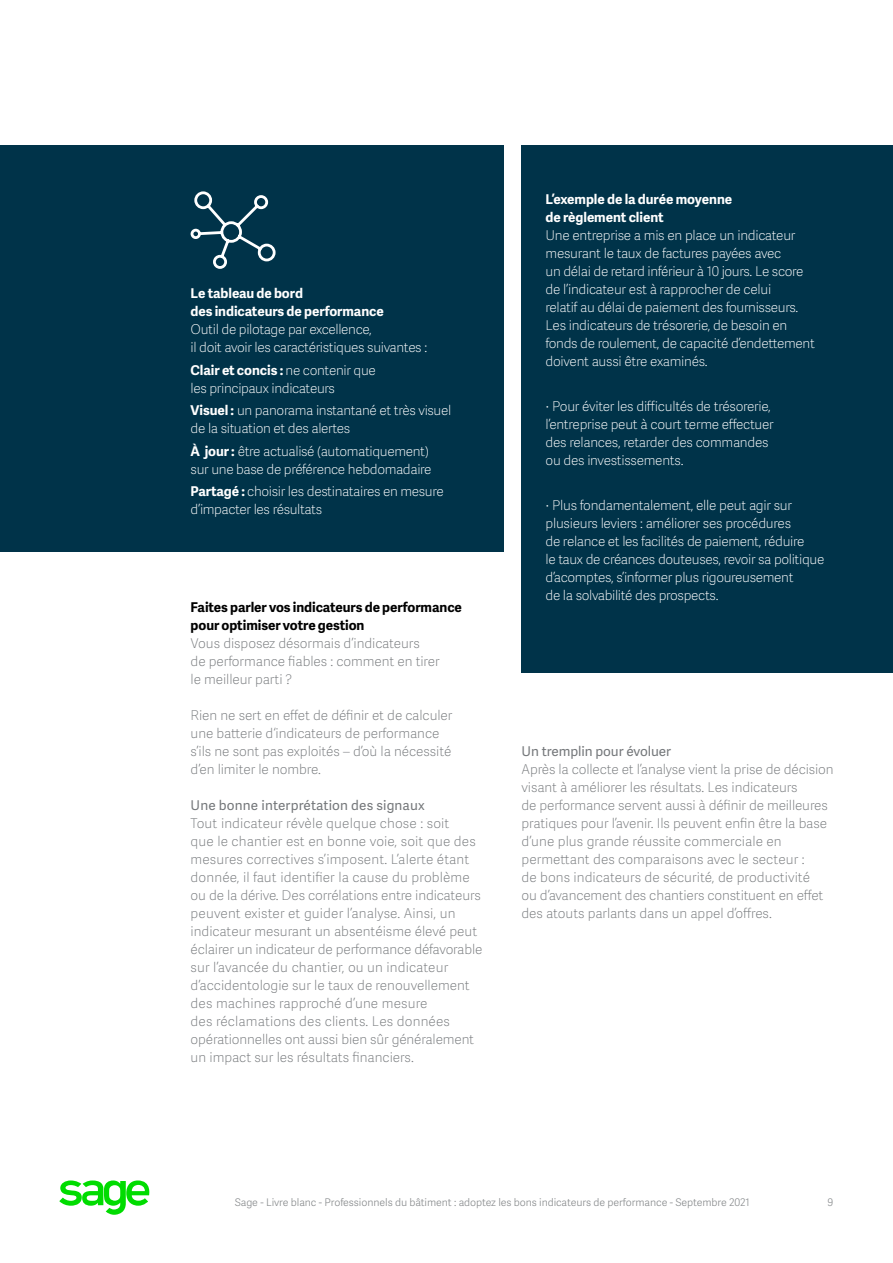
<style>
.page{position:relative;width:893px;height:1263px;background:#fff}
.page>*{position:absolute;margin:0;border:0;box-sizing:border-box;transform-origin:0 0}
.Body_Copy{font:13.5px/18px "Adelle Sans SAGE Th";letter-spacing:-.005em;color:#75787b}
.Body_Copy-2{font:13.5px/18px "Adelle Sans SAGE Th";letter-spacing:-.025em;color:#fff}
.Body_Copy-3{font:700 13.5px/18px "Adelle Sans SAGE";letter-spacing:-.005em;color:#fff}
.Running_Footer_Text{font:10.5px "Adelle Sans SAGE Lt";letter-spacing:-.005em;color:#888b8d}
.s1{font-family:"Adelle Sans SAGE";font-weight:700}
.s2{font-family:"Adelle Sans SAGE";font-weight:700;color:#000}
.s3{font-family:"Adelle Sans SAGE"}
</style>
<div class="page">
<svg style="left:59px;top:1181px;width:91px;height:34px"></svg>
<div style="left:0;top:146px;width:503px;height:406px;background:#003349"></div>
<div style="left:521px;top:146px;width:371px;height:528px;background:#003349"></div>
<svg style="left:190px;top:191px;width:86px;height:78px"></svg>
<p class="Body_Copy-3" style="left:190px;top:284px;width:195px">Le tableau de bord<br>des indicateurs de performance</p>
<p class="Body_Copy-2" style="left:190px;top:320px;width:238px">Outil de pilotage par excellence,<br>il doit avoir les caractéristiques suivantes :</p>
<p class="Body_Copy-2" style="left:190px;top:360px;width:187px"><span class="s1">Clair et concis :</span> ne contenir que les principaux indicateurs</p>
<p class="Body_Copy-2" style="left:190px;top:401px;width:262px"><span class="s1">Visuel :</span> un panorama instantané et très visuel de la situation et des alertes</p>
<p class="Body_Copy-2" style="left:190px;top:441px;width:242px"><span class="s1">À jour :</span> être actualisé (automatiquement) sur une base de préférence hebdomadaire</p>
<p class="Body_Copy-2" style="left:190px;top:482px;width:255px"><span class="s1">Partagé :</span> choisir les destinataires en mesure d’impacter les résultats</p>
<p class="Body_Copy" style="left:190px;top:598px;width:273px"><span class="s2">Faites parler vos indicateurs de performance pour optimiser votre gestion<br></span>Vous disposez désormais d’indicateurs<br>de performance fiables : comment en tirer<br>le meilleur parti ?</p>
<p class="Body_Copy" style="left:190px;top:706px;width:263px">Rien ne sert en effet de définir et de calculer une batterie d‘indicateurs de performance s’ils ne sont pas exploités – d’où la nécessité d’en limiter le nombre.</p>
<p class="Body_Copy" style="left:190px;top:796px;width:293px"><span class="s3">Une bonne interprétation des signaux<br></span>Tout indicateur révèle quelque chose : soit<br>que le chantier est en bonne voie, soit que des mesures correctives s’imposent. L’alerte étant donnée, il faut identifier la cause du problème ou de la dérive. Des corrélations entre indicateurs peuvent exister et guider l’analyse. Ainsi, un indicateur mesurant un absentéisme élevé peut éclairer un indicateur de performance défavorable sur l’avancée du chantier, ou un indicateur d’accidentologie sur le taux de renouvellement des machines rapproché d’une mesure<br>des réclamations des clients. Les données opérationnelles ont aussi bien sûr généralement un impact sur les résultats financiers.</p>
<p class="Body_Copy-3" style="left:545px;top:189px;width:188px">L’exemple de la durée moyenne de règlement client</p>
<p class="Body_Copy-2" style="left:545px;top:225px;width:271px">Une entreprise a mis en place un indicateur mesurant le taux de factures payées avec<br>un délai de retard inférieur à 10 jours. Le score de l’indicateur est à rapprocher de celui<br>relatif au délai de paiement des fournisseurs.<br>Les indicateurs de trésorerie, de besoin en fonds de roulement, de capacité d’endettement doivent aussi être examinés.</p>
<p class="Body_Copy-2" style="left:545px;top:396px;width:230px">∙ Pour éviter les difficultés de trésorerie, l’entreprise peut à court terme effectuer des relances, retarder des commandes ou des investissements.</p>
<p class="Body_Copy-2" style="left:545px;top:495px;width:280px">∙ Plus fondamentalement, elle peut agir sur plusieurs leviers : améliorer ses procédures<br>de relance et les facilités de paiement, réduire<br>le taux de créances douteuses, revoir sa politique d’acomptes, s’informer plus rigoureusement<br>de la solvabilité des prospects.</p>
<p class="Body_Copy" style="left:521px;top:742px;width:313px"><span class="s3">Un tremplin pour évoluer<br></span>Après la collecte et l’analyse vient la prise de décision visant à améliorer les résultats. Les indicateurs<br>de performance servent aussi à définir de meilleures pratiques pour l’avenir. Ils peuvent enfin être la base d’une plus grande réussite commerciale en permettant des comparaisons avec le secteur :<br>de bons indicateurs de sécurité, de productivité<br>ou d’avancement des chantiers constituent en effet des atouts parlants dans un appel d’offres.</p>
<p class="Running_Footer_Text" style="left:235px;top:1195px;width:516px">Sage - Livre blanc - Professionnels du bâtiment : adoptez les bons indicateurs de performance - Septembre 2021</p>
<p class="Running_Footer_Text" style="left:827px;top:1195px;width:7px">9</p>
</div>
